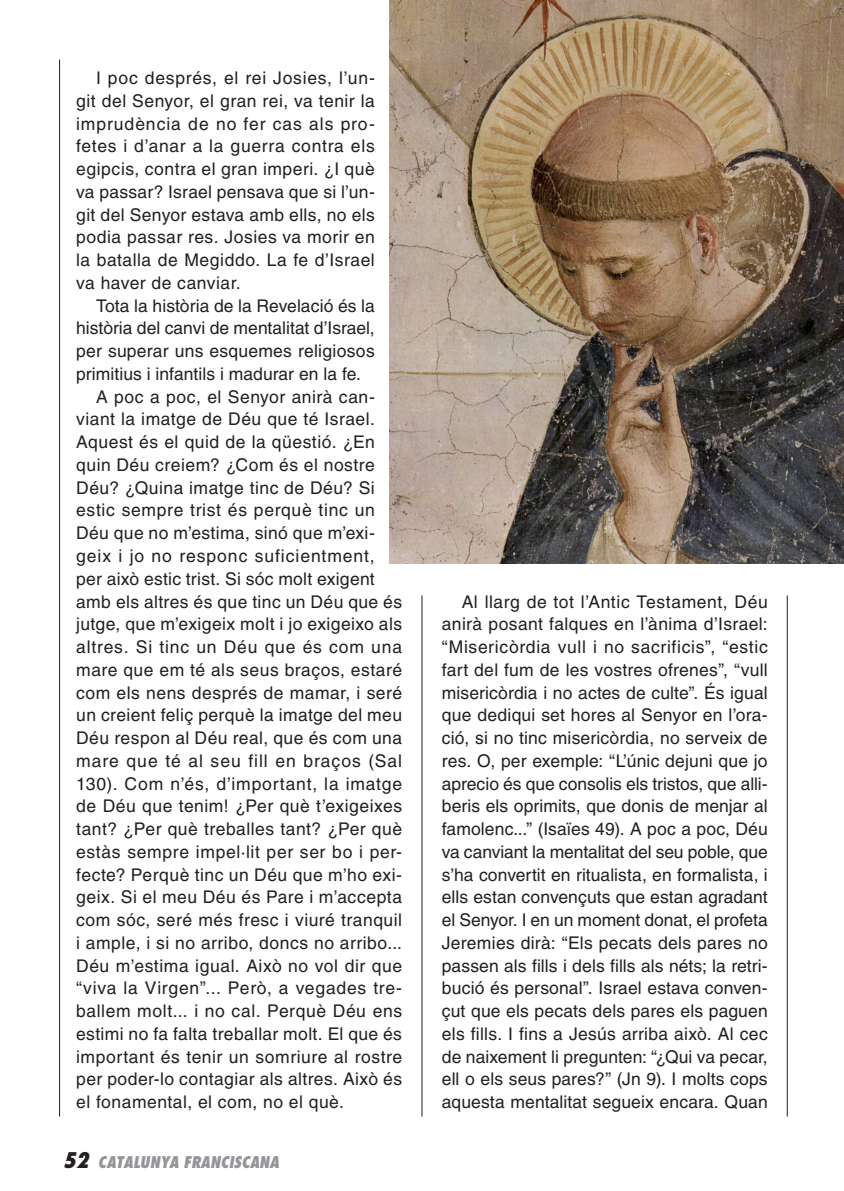
<style>
.page{position:relative;width:844px;height:1191px;background:#fff}
.page>*{position:absolute;margin:0;border:0;box-sizing:border-box;transform-origin:0 0}
.t1{font:17.5px/22.8px "Helvetica LT Std";letter-spacing:.03em;color:#231f20;text-align:justify}
.t2{font:17.5px "Helvetica LT Std";letter-spacing:.005em;color:#231f20}
.t3{font:17.5px "Helvetica LT Std";letter-spacing:.055em;color:#231f20}
.t4{font:17.5px "Helvetica LT Std";color:#231f20}
.t5{font:17.5px "Helvetica LT Std";letter-spacing:.05em;color:#231f20}
.t6{font:italic 800 condensed 15.75px "Futura Std";color:#939598}
.s1{font-size:21px;color:#231f20}
</style>
<div class="page">
<img style="left:389px;top:0;width:454px;height:563px">
<hr style="left:786px;top:595px;width:1px;height:521px;background:#231f20">
<hr style="left:59px;top:60px;width:1px;height:1056px;background:#231f20">
<hr style="left:421px;top:595px;width:1px;height:521px;background:#231f20">
<p class="t1" style="left:76px;top:66px;width:300px;text-indent:20px">I poc després, el rei Josies, l’un&shy;git del Senyor, el gran rei, va tenir la imprudència de no fer cas als pro&shy;fetes i d’anar a la guerra contra els egipcis, contra el gran imperi. ¿I què va passar? Israel pensava que si l’un&shy;git del Senyor estava amb ells, no els podia passar res. Josies va morir en la batalla de Megiddo. La fe d’Israel va haver de canviar.</p>
<p class="t2" style="left:96px;top:295px;width:280px">Tota la història de la Revelació és la</p>
<p class="t4" style="left:76px;top:318px;width:300px">història del canvi de mentalitat d’Israel,</p>
<p class="t1" style="left:76px;top:339px;width:300px">per superar uns esquemes religiosos</p>
<p class="t2" style="left:76px;top:363px;width:286px">primitius i infantils i madurar en la fe.</p>
<p class="t1" style="left:96px;top:385px;width:280px">A poc a poc, el Senyor anirà can-</p>
<p class="t1" style="left:76px;top:408px;width:300px">viant la imatge de Déu que té Israel.</p>
<p class="t1" style="left:76px;top:430px;width:300px">Aquest és el quid de la qüestió. ¿En</p>
<p class="t1" style="left:76px;top:453px;width:300px">quin Déu creiem? ¿Com és el nostre</p>
<p class="t1" style="left:76px;top:476px;width:300px">Déu? ¿Quina imatge tinc de Déu? Si</p>
<p class="t1" style="left:76px;top:499px;width:300px">estic sempre trist és perquè tinc un</p>
<p class="t1" style="left:76px;top:521px;width:300px">Déu que no m’estima, sinó que m’exi-</p>
<p class="t3" style="left:76px;top:545px;width:300px">geix i jo no responc suficientment,</p>
<p class="t1" style="left:76px;top:567px;width:300px">per això estic trist. Si sóc molt exigent</p>
<p class="t1" style="left:76px;top:590px;width:327px">amb els altres és que tinc un Déu que és</p>
<p class="t1" style="left:76px;top:612px;width:327px">jutge, que m’exigeix molt i jo exigeixo als</p>
<p class="t5" style="left:76px;top:636px;width:327px">altres. Si tinc un Déu que és com una</p>
<p class="t1" style="left:76px;top:658px;width:327px">mare que em té als seus braços, estaré</p>
<p class="t1" style="left:76px;top:681px;width:327px">com els nens després de mamar, i seré</p>
<p class="t1" style="left:76px;top:703px;width:327px">un creient feliç perquè la imatge del meu</p>
<p class="t1" style="left:76px;top:726px;width:327px">Déu respon al Déu real, que és com una</p>
<p class="t3" style="left:76px;top:750px;width:327px">mare que té al seu fill en braços (Sal</p>
<p class="t1" style="left:76px;top:772px;width:327px">130). Com n’és, d’important, la imatge</p>
<p class="t1" style="left:76px;top:794px;width:327px">de Déu que tenim! ¿Per què t’exigeixes</p>
<p class="t1" style="left:76px;top:817px;width:327px">tant? ¿Per què treballes tant? ¿Per què</p>
<p class="t1" style="left:76px;top:840px;width:327px">estàs sempre impel·lit per ser bo i per-</p>
<p class="t1" style="left:76px;top:863px;width:327px">fecte? Perquè tinc un Déu que m’ho exi-</p>
<p class="t1" style="left:76px;top:885px;width:327px">geix. Si el meu Déu és Pare i m’accepta</p>
<p class="t1" style="left:76px;top:908px;width:327px">com sóc, seré més fresc i viuré tranquil</p>
<p class="t1" style="left:76px;top:931px;width:327px">i ample, i si no arribo, doncs no arribo...</p>
<p class="t1" style="left:76px;top:954px;width:327px">Déu m’estima igual. Això no vol dir que</p>
<p class="t1" style="left:76px;top:976px;width:327px">“viva la Virgen”... Però, a vegades tre-</p>
<p class="t1" style="left:76px;top:999px;width:327px">ballem molt... i no cal. Perquè Déu ens</p>
<p class="t1" style="left:76px;top:1022px;width:327px">estimi no fa falta treballar molt. El que és</p>
<p class="t1" style="left:76px;top:1045px;width:327px">important és tenir un somriure al rostre</p>
<p class="t1" style="left:76px;top:1067px;width:327px">per poder-lo contagiar als altres. Això és</p>
<p class="t1" style="left:76px;top:1090px;width:269px">el fonamental, el com, no el què.</p>
<p class="t6" style="left:63px;top:1152px;width:217px"><span class="s1">52</span> CATALUNYA FRANCISCANA</p>
<p class="t1" style="left:441px;top:590px;width:327px;text-indent:20px">Al llarg de tot l’Antic Testament, Déu anirà posant falques en l’ànima d’Israel: “Misericòrdia vull i no sacrificis”, “estic fart del fum de les vostres ofrenes”, “vull misericòrdia i no actes de culte”. És igual que dediqui set hores al Senyor en l’ora&shy;ció, si no tinc misericòrdia, no serveix de res. O, per exemple: “L’únic dejuni que jo aprecio és que consolis els tristos, que alli&shy;beris els oprimits, que donis de menjar al famolenc...” (Isaïes 49). A poc a poc, Déu va canviant la mentalitat del seu poble, que s’ha convertit en ritualista, en formalista, i ells estan convençuts que estan agradant el Senyor. I en un moment donat, el profeta Jeremies dirà: “Els pecats dels pares no passen als fills i dels fills als néts; la retri&shy;bució és personal”. Israel estava conven&shy;çut que els pecats dels pares els paguen els fills. I fins a Jesús arriba això. Al cec de naixement li pregunten: “¿Qui va pecar, ell o els seus pares?” (Jn 9). I molts cops aquesta mentalitat segueix encara. Quan</p>
</div>
